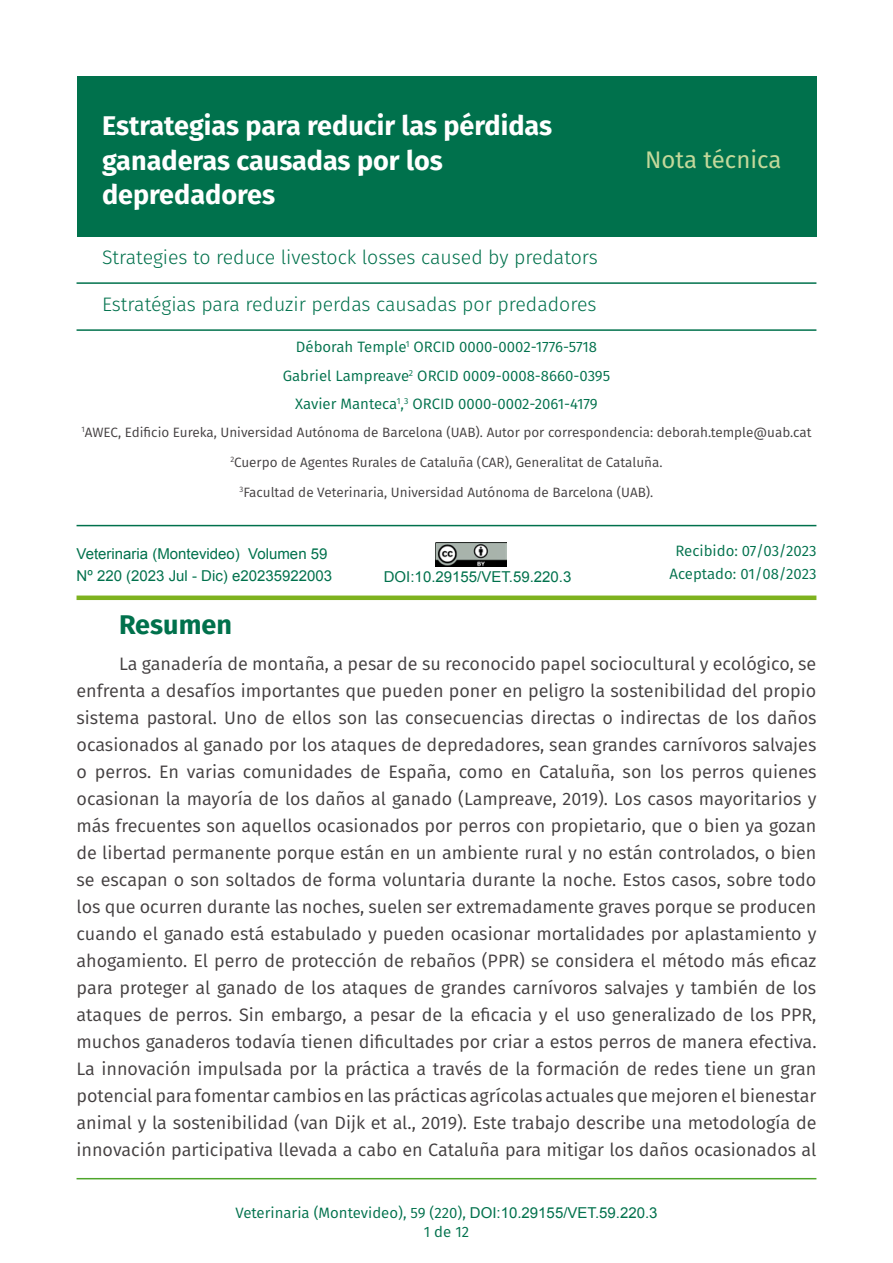
<style>
.page{position:relative;width:893px;height:1263px;background:#fff}
.page>*{position:absolute;margin:0;border:0;box-sizing:border-box;transform-origin:0 0}
.t1{font:700 27px/34.5px "Fira Sans";color:#fff}
.t2{font:700 27px "Fira Sans";color:#00714c}
.t3{font:24px "Fira Sans";color:#c3d89b}
.t4{font:300 19.5px "Fira Sans";color:#00714c}
.t5{font:18px/27px "Fira Sans";color:#433f40;text-align:justify}
.t6{font:15px/28.5px "Fira Sans";color:#00714c;text-align:center}
.t7{font:15px/22.5px "Arial";color:#00714c}
.t8{font:13.5px "Fira Sans";color:#433f40}
.s1{font-family:"Arial"}
</style>
<div class="page">
<hr style="left:77px;top:1178px;width:739px;height:1px;background:#4ea52b">
<div style="left:77px;top:77px;width:739px;height:160px;background:#00714c"></div>
<hr style="left:77px;top:329px;width:739px;height:2px;background:#00714c">
<hr style="left:77px;top:282px;width:739px;height:2px;background:#00714c">
<hr style="left:77px;top:525px;width:739px;height:1px;background:#00714c">
<div style="left:77px;top:595px;width:739px;height:5px;background:#7eb21f"></div>
<img style="left:436px;top:542px;width:70px;height:25px">
<h1 class="t1" style="left:102px;top:107px;width:452px">Estrategias para reducir las pérdidas ganaderas causadas por los depredadores</h1>
<p class="t4" style="left:102px;top:244px;width:497px">Strategies to reduce livestock losses caused by predators</p>
<p class="t4" style="left:102px;top:290px;width:496px">Estratégias para reduzir perdas causadas por predadores</p>
<h2 class="t3" style="left:645px;top:142px;width:138px">Nota técnica</h2>
<p class="t6" style="left:283px;top:332px;width:329px">Déborah Temple<sup>1</sup> ORCID 0000-0002-1776-5718<br>Gabriel Lampreave<sup>2</sup> ORCID 0009-0008-8660-0395<br>Xavier Manteca<sup>1</sup>,<sup>3</sup> ORCID 0000-0002-2061-4179</p>
<p class="t8" style="left:81px;top:422px;width:732px"><sup>1</sup>AWEC, Edificio Eureka, Universidad Autónoma de Barcelona (UAB). Autor por correspondencia: deborah.temple@uab.cat</p>
<p class="t8" style="left:230px;top:452px;width:434px"><sup>2</sup>Cuerpo de Agentes Rurales de Cataluña (CAR), Generalitat de Cataluña.</p>
<p class="t8" style="left:240px;top:482px;width:415px"><sup>3</sup>Facultad de Veterinaria, Universidad Autónoma de Barcelona (UAB).</p>
<p class="t6" style="left:669px;top:539px;width:148px;line-height:22.5px">Recibido: 07/03/2023<br>Aceptado: 01/08/2023</p>
<p class="t7" style="left:77px;top:543px;width:257px">Veterinaria (Montevideo) Volumen 59<br>Nº 220 (2023 Jul - Dic) e20235922003</p>
<h1 class="t2" style="left:119px;top:602px;width:114px">Resumen</h1>
<p class="t5" style="left:77px;top:650px;width:741px;text-indent:43px">La ganadería de montaña, a pesar de su reconocido papel sociocultural y ecológico, se enfrenta a desafíos importantes que pueden poner en peligro la sostenibilidad del propio sistema pastoral. Uno de ellos son las consecuencias directas o indirectas de los daños ocasionados al ganado por los ataques de depredadores, sean grandes carnívoros salvajes o perros. En varias comunidades de España, como en Cataluña, son los perros quienes ocasionan la mayoría de los daños al ganado (Lampreave, 2019). Los casos mayoritarios y más frecuentes son aquellos ocasionados por perros con propietario, que o bien ya gozan de libertad permanente porque están en un ambiente rural y no están controlados, o bien se escapan o son soltados de forma voluntaria durante la noche. Estos casos, sobre todo los que ocurren durante las noches, suelen ser extremadamente graves porque se producen cuando el ganado está estabulado y pueden ocasionar mortalidades por aplastamiento y ahogamiento. El perro de protección de rebaños (PPR) se considera el método más eficaz para proteger al ganado de los ataques de grandes carnívoros salvajes y también de los ataques de perros. Sin embargo, a pesar de la eficacia y el uso generalizado de los PPR, muchos ganaderos todavía tienen dificultades por criar a estos perros de manera efectiva.<br>La innovación impulsada por la práctica a través de la formación de redes tiene un gran potencial para fomentar cambios en las prácticas agrícolas actuales que mejoren el bienestar animal y la sostenibilidad (van Dijk et al., 2019). Este trabajo describe una metodología de innovación participativa llevada a cabo en Cataluña para mitigar los daños ocasionados al</p>
<p class="t7" style="left:384px;top:566px;width:189px">DOI:10.29155/VET.59.220.3</p>
<p class="t6" style="left:235px;top:1202px;width:424px;line-height:19.5px">Veterinaria (Montevideo), 59 (220), <span class="s1">DOI:10.29155/VET.59.220.3<br></span>1 de 12</p>
</div>
